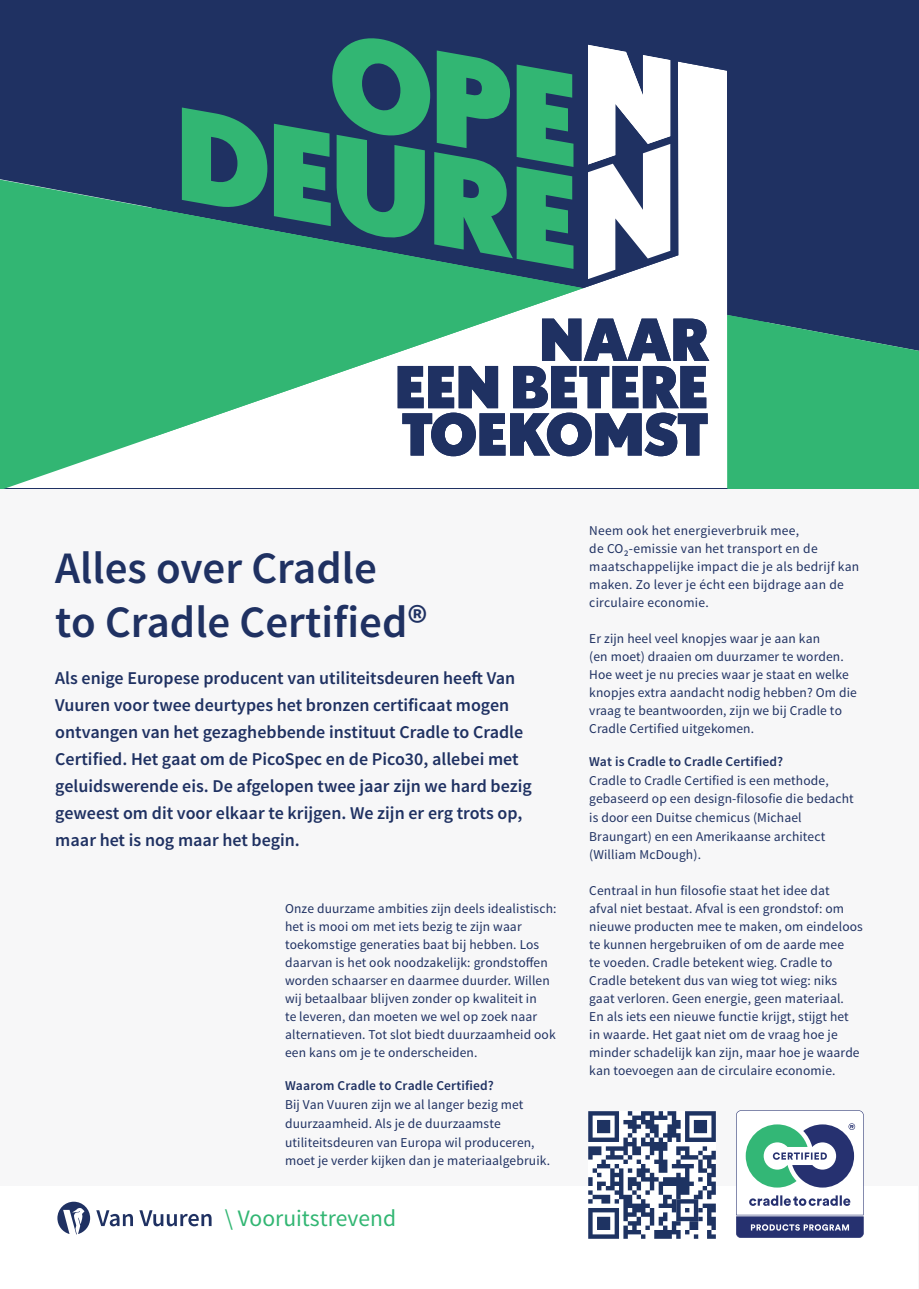
<style>
.page{position:relative;width:919px;height:1289px;background:#fff}
.page>*{position:absolute;margin:0;border:0;box-sizing:border-box;transform-origin:0 0}
.t1{font:600 45px "Source Sans Pro";color:#1f3162}
.t2{font:23.55px "Source Sans Pro";color:#32b673}
.t3{font:600 18px/27px "Source Sans Pro";color:#1f3162}
.t4{font:13.5px/18px "Source Sans Pro";letter-spacing:.01em;color:#1f3162}
.s1{font-weight:600}
</style>
<div class="page">
<div style="left:0;top:487px;width:918px;height:801px;background:#f7f7f8"></div>
<div style="left:0;top:0;width:918px;height:488px;background:#1f3162"></div>
<svg style="left:181px;top:44px;width:547px;height:366px;fill:#fff"></svg>
<svg style="left:727px;top:315px;width:191px;height:173px;background:#30a871"></svg>
<svg style="left:0;top:120px;width:583px;height:368px;background:#61b693"></svg>
<svg style="left:182px;top:107px;width:85px;height:104px"></svg>
<svg style="left:274px;top:38px;width:299px;height:231px"></svg>
<svg style="left:588px;top:45px;width:82px;height:234px"></svg>
<svg style="left:397px;top:318px;width:312px;height:138px"></svg>
<div style="left:1px;top:1186px;width:917px;height:102px;background:#fff"></div>
<svg style="left:96px;top:1210px;width:37px;height:16px"></svg>
<svg style="left:139px;top:1210px;width:72px;height:16px"></svg>
<svg style="left:57px;top:1201px;width:33px;height:33px"></svg>
<svg style="left:736px;top:1110px;width:127px;height:127px"></svg>
<svg style="left:588px;top:1111px;width:127px;height:127px"></svg>
<p class="t1" style="left:55px;top:539px;width:323px">Alles over Cradle</p>
<p class="t1" style="left:55px;top:593px;width:373px">to Cradle Certified®</p>
<p class="t3" style="left:55px;top:664px;width:478px">Als enige Europese producent van utiliteitsdeuren heeft Van Vuuren voor twee deurtypes het bronzen certificaat mogen ontvangen van het gezaghebbende instituut Cradle to Cradle Certified. Het gaat om de PicoSpec en de Pico30, allebei met geluidswerende eis. De afgelopen twee jaar zijn we hard bezig geweest om dit voor elkaar te krijgen. We zijn er erg trots op, maar het is nog maar het begin.</p>
<p class="t4" style="left:285px;top:900px;width:273px">Onze duurzame ambities zijn deels idealistisch: het is mooi om met iets bezig te zijn waar toekomstige generaties baat bij hebben. Los daarvan is het ook noodzakelijk: grondstoffen worden schaarser en daarmee duurder. Willen wij betaalbaar blijven zonder op kwaliteit in<br>te leveren, dan moeten we wel op zoek naar alternatieven. Tot slot biedt duurzaamheid ook een kans om je te onderscheiden.</p>
<p class="t4" style="left:285px;top:1076px;width:266px;line-height:18.8px"><span class="s1">Waarom Cradle to Cradle Certified?<br></span>Bij Van Vuuren zijn we al langer bezig met duurzaamheid. Als je de duurzaamste utiliteitsdeuren van Europa wil produceren, moet je verder kijken dan je materiaalgebruik.</p>
<p class="t2" style="left:225px;top:1203px;width:173px">\ Vooruitstrevend</p>
<p class="t4" style="left:589px;top:522px;width:271px">Neem ook het energieverbruik mee,<br>de CO₂-emissie van het transport en de maatschappelijke impact die je als bedrijf kan maken. Zo lever je écht een bijdrage aan de circulaire economie.</p>
<p class="t4" style="left:589px;top:630px;width:269px">Er zijn heel veel knopjes waar je aan kan<br>(en moet) draaien om duurzamer te worden.<br>Hoe weet je nu precies waar je staat en welke knopjes extra aandacht nodig hebben? Om die vraag te beantwoorden, zijn we bij Cradle to Cradle Certified uitgekomen.</p>
<p class="t4" style="left:589px;top:752px;width:266px;line-height:18.6px"><span class="s1">Wat is Cradle to Cradle Certified?<br></span>Cradle to Cradle Certified is een methode, gebaseerd op een design-filosofie die bedacht is door een Duitse chemicus (Michael Braungart) en een Amerikaanse architect (William McDough).</p>
<p class="t4" style="left:589px;top:882px;width:275px">Centraal in hun filosofie staat het idee dat<br>afval niet bestaat. Afval is een grondstof: om nieuwe producten mee te maken, om eindeloos te kunnen hergebruiken of om de aarde mee<br>te voeden. Cradle betekent wieg. Cradle to Cradle betekent dus van wieg tot wieg: niks gaat verloren. Geen energie, geen materiaal.<br>En als iets een nieuwe functie krijgt, stijgt het in waarde. Het gaat niet om de vraag hoe je minder schadelijk kan zijn, maar hoe je waarde kan toevoegen aan de circulaire economie.</p>
</div>
